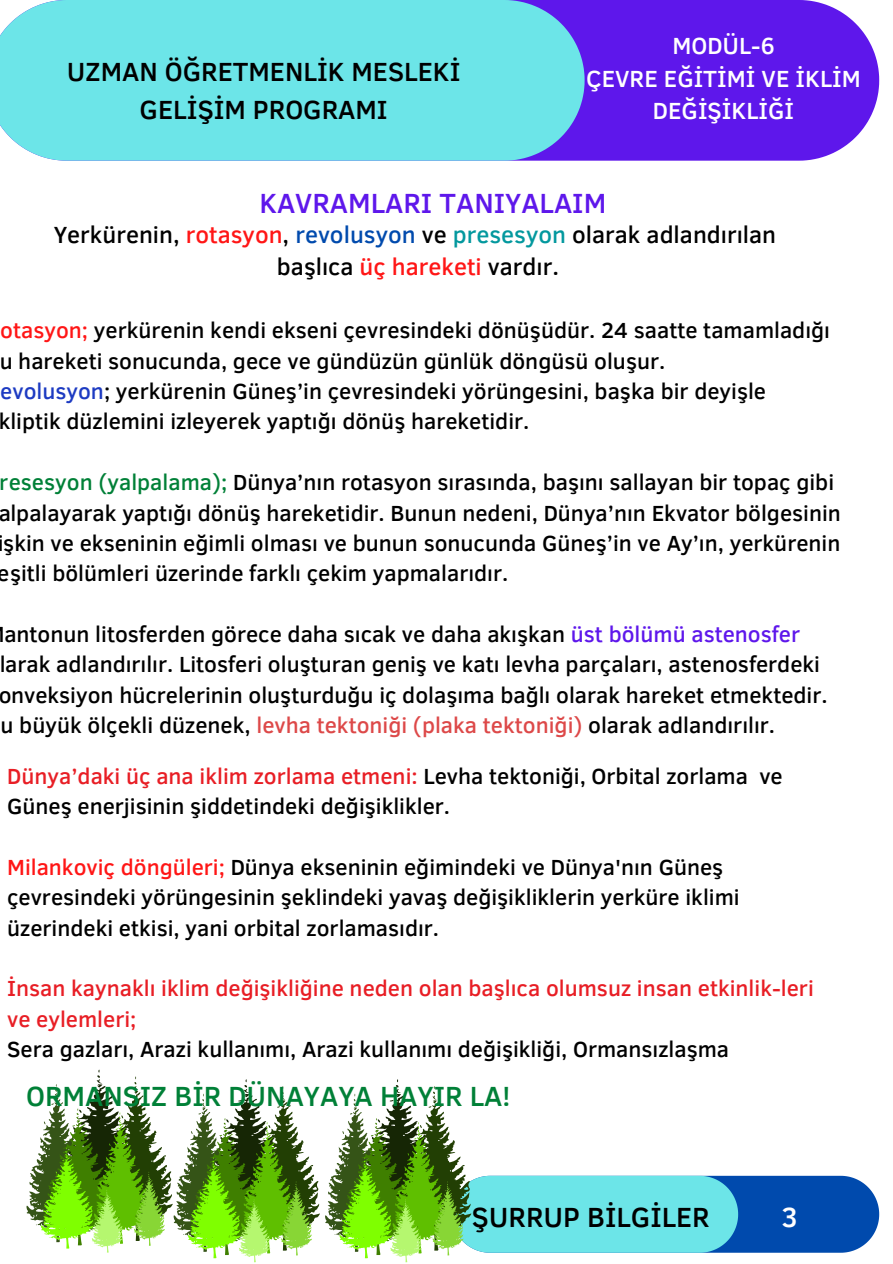
<style>
.page{position:relative;width:893px;height:1264px;background:#fff}
.page>*{position:absolute;margin:0;border:0;box-sizing:border-box;transform-origin:0 0}
.t1{font:500 28.5px "Clear Sans";color:#008037}
.t2{font:500 28.5px "Clear Sans";color:#5e17eb}
.t3{font:500 28.5px "Clear Sans";color:#000}
.t4{font:500 28.5px "Clear Sans";color:#fff}
.t5{font:500 26.85px/37px "Clear Sans";color:#000;text-align:center}
.t6{font:500 24px/32.5px "Clear Sans";color:#000;text-align:center}
.t7{font:500 24px/32.5px "Clear Sans";color:#fff;text-align:center}
.t8{font:500 22.35px/30.3px "Clear Sans";color:#000}
.t9{font:500 22.35px/30.3px "Clear Sans";color:#e81e25}
.s1{color:#ff1616}
.s2{color:#004aad}
.s3{color:#03989e}
.s4{color:#1d3bc2}
.s5{color:#008037}
.s6{color:#5e17eb}
.s7{color:#dd4949}
.s8{color:#e81e25}
</style>
<div class="page">
<div style="left:584px;top:0;width:295px;height:161px;background:#5e17eb"></div>
<div style="left:0;top:0;width:584px;height:161px;background:#6ce5e8"></div>
<svg style="left:26px;top:1069px;width:853px;height:193px"></svg>
<p class="t5" style="left:67px;top:52px;width:395px">UZMAN ÖĞRETMENLİK MESLEKİ<br>GELİŞİM PROGRAMI</p>
<p class="t7" style="left:586px;top:28px;width:276px">MODÜL-6<br>ÇEVRE EĞİTİMİ VE İKLİM<br>DEĞİŞİKLİĞİ</p>
<p class="t2" style="left:259px;top:182px;width:348px">KAVRAMLARI TANIYALAIM</p>
<p class="t6" style="left:54px;top:217px;width:724px">Yerkürenin, <span class="s1">rotasyon</span>, <span class="s2">revolusyon</span> ve <span class="s3">presesyon</span> olarak adlandırılan başlıca <span class="s1">üç hareketi</span> vardır.</p>
<p class="t8" style="left:-1px;top:314px;width:832px"><span class="s1">otasyon;</span> yerkürenin kendi ekseni çevresindeki dönüşüdür. 24 saatte tamamladığı u hareketi sonucunda, gece ve gündüzün günlük döngüsü oluşur.<br><span class="s4">evolusyon</span>; yerkürenin Güneş’in çevresindeki yörüngesini, başka bir deyişle kliptik düzlemini izleyerek yaptığı dönüş hareketidir.</p>
<p class="t8" style="left:-2px;top:466px;width:844px"><span class="s5">resesyon (yalpalama);</span> Dünya’nın rotasyon sırasında, başını sallayan bir topaç gibi alpalayarak yaptığı dönüş hareketidir. Bunun nedeni, Dünya’nın Ekvator bölgesinin işkin ve ekseninin eğimli olması ve bunun sonucunda Güneş’in ve Ay’ın, yerkürenin eşitli bölümleri üzerinde farklı çekim yapmalarıdır.</p>
<p class="t8" style="left:-2px;top:618px;width:830px">antonun litosferden görece daha sıcak ve daha akışkan <span class="s6">üst bölümü astenosfer </span>larak adlandırılır. Litosferi oluşturan geniş ve katı levha parçaları, astenosferdeki onveksiyon hücrelerinin oluşturduğu iç dolaşıma bağlı olarak hareket etmektedir. u büyük ölçekli düzenek, <span class="s7">levha tektoniği (plaka tektoniği)</span> olarak adlandırılır.</p>
<p class="t8" style="left:7px;top:759px;width:777px"><span class="s8">Dünya’daki üç ana iklim zorlama etmeni:</span> Levha tektoniği, Orbital zorlama ve<br>Güneş enerjisinin şiddetindeki değişiklikler.</p>
<p class="t8" style="left:7px;top:850px;width:734px"><span class="s1">Milankoviç döngüleri;</span> Dünya ekseninin eğimindeki ve Dünya'nın Güneş çevresindeki yörüngesinin şeklindeki yavaş değişikliklerin yerküre iklimi üzerindeki etkisi, yani orbital zorlamasıdır.</p>
<p class="t9" style="left:7px;top:972px;width:808px">İnsan kaynaklı iklim değişikliğine neden olan başlıca olumsuz insan etkinlik-leri ve eylemleri;</p>
<p class="t8" style="left:7px;top:1032px;width:723px">Sera gazları, Arazi kullanımı, Arazi kullanımı değişikliği, Ormansızlaşma</p>
<p class="t1" style="left:26px;top:1075px;width:486px">ORMANSIZ BİR DÜNAYAYA HAYIR LA!</p>
<p class="t3" style="left:471px;top:1196px;width:239px">ŞURRUP BİLGİLER</p>
<p class="t4" style="left:781px;top:1196px;width:18px">3</p>
</div>
